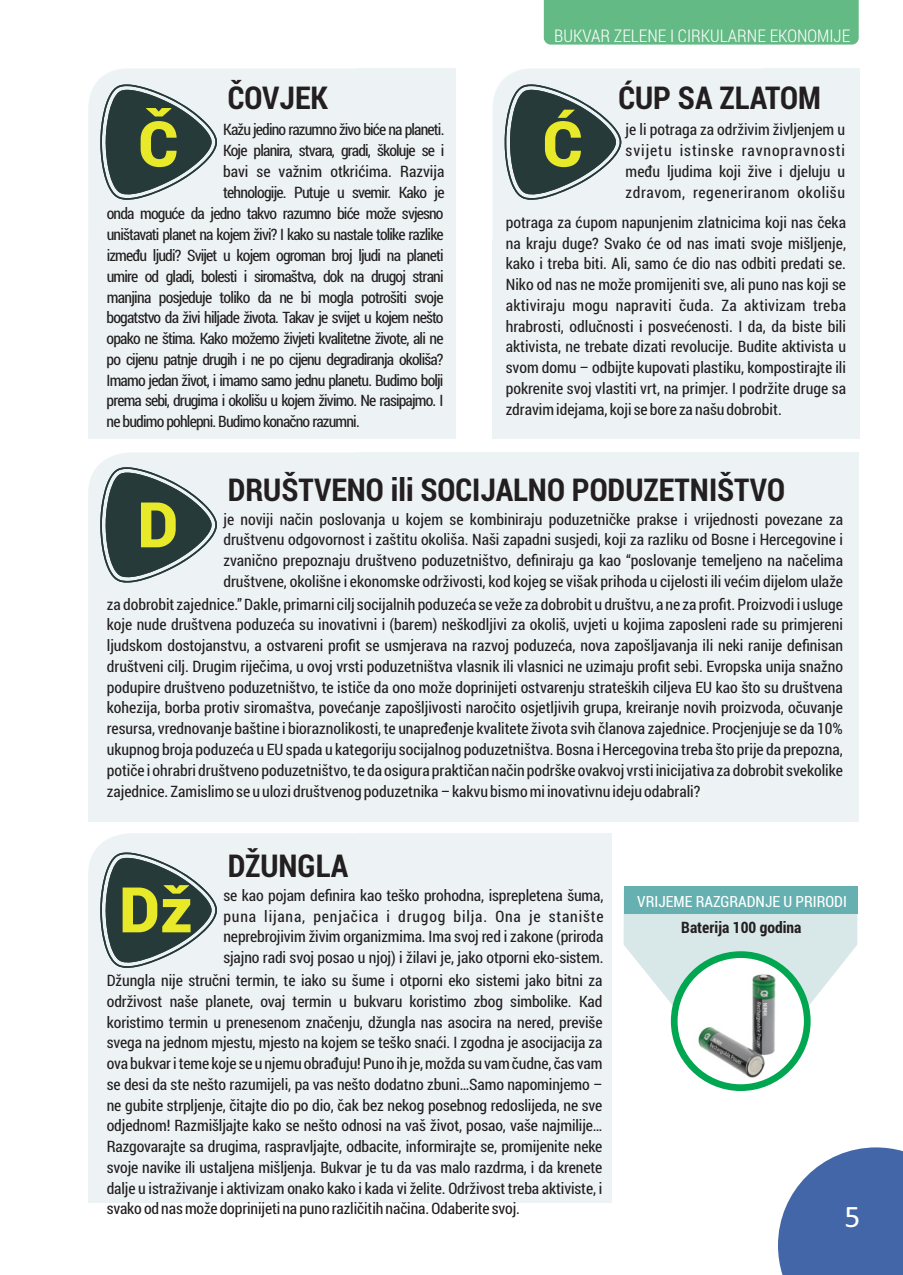
<style>
.page{position:relative;width:903px;height:1275px;background:#fff}
.page>*{position:absolute;margin:0;border:0;box-sizing:border-box;transform-origin:0 0}
.t1{font:900 82.08px "Roboto";color:#e7e929}
.t2{font:900 63px "Roboto";color:#e7e929}
.t3{font:700 31.5px "Roboto Condensed";color:#231f20}
.t4{font:31.5px "Calibri";color:#fff}
.t5{font:300 17.5px "Roboto Condensed";color:#fff}
.t6{font:15.75px/20.8px "Roboto Condensed";letter-spacing:-.05em;color:#231f20;text-align:justify}
.t7{font:15.75px "Roboto Condensed";color:#231f20}
.t8{font:700 15.75px "Roboto Condensed";color:#231f20}
.t9{font:15.4px "Roboto Condensed";color:#fff}
.s1{font-size:63px}
</style>
<div class="page">
<div style="left:358px;top:833px;width:254px;height:370px;background:#edf3f5"></div>
<div style="left:88px;top:833px;width:270px;height:172px;background:#edf3f5"></div>
<div style="left:88px;top:1005px;width:420px;height:198px;background:#edf3f5"></div>
<div style="left:358px;top:452px;width:501px;height:370px;background:#edf3f5"></div>
<div style="left:88px;top:452px;width:270px;height:172px;background:#edf3f5"></div>
<div style="left:88px;top:68px;width:368px;height:172px;background:#edf3f5"></div>
<div style="left:88px;top:240px;width:368px;height:198px;background:#edf3f5"></div>
<svg style="left:100px;top:84px;width:117px;height:116px;background:#6d7c7c"></svg>
<svg style="left:100px;top:467px;width:117px;height:116px;background:#6d7c7c"></svg>
<svg style="left:100px;top:852px;width:117px;height:116px;background:#6d7c7c"></svg>
<div style="left:88px;top:624px;width:420px;height:198px;background:#edf3f5"></div>
<div style="left:493px;top:68px;width:367px;height:172px;background:#edf3f5"></div>
<div style="left:492px;top:240px;width:368px;height:198px;background:#edf3f5"></div>
<svg style="left:505px;top:84px;width:116px;height:116px;background:#6d7c7c"></svg>
<svg style="left:778px;top:1147px;width:125px;height:128px;background:#5c7bb4"></svg>
<div style="left:544px;top:0;width:315px;height:45px;background:#64ba84"></div>
<svg style="left:624px;top:914px;width:233px;height:92px"></svg>
<div style="left:624px;top:886px;width:233px;height:28px;background:#66b0b1"></div>
<svg style="left:671px;top:951px;width:139px;height:140px"></svg>
<img style="left:683px;top:971px;width:108px;height:109px">
<h3 class="t3" style="left:228px;top:76px;width:102px">ČOVJEK</h3>
<h2 class="t2" style="left:138px;top:100px;width:42px">Č</h2>
<h1 class="t1" style="left:124px;top:83px;width:54px">A</h1>
<p class="t6" style="left:223px;top:119px;width:223px">Kažu jedino razumno živo biće na planeti.</p>
<p class="t6" style="left:223px;top:139px;width:223px">Koje planira, stvara, gradi, školuje se i</p>
<p class="t7" style="left:223px;top:160px;width:223px">bavi se važnim otkrićima. Razvija</p>
<p class="t6" style="left:223px;top:181px;width:223px">tehnologije. Putuje u svemir. Kako je</p>
<p class="t6" style="left:107px;top:203px;width:338px">onda moguće da jedno takvo razumno biće može svjesno</p>
<p class="t6" style="left:107px;top:224px;width:338px">uništavati planet na kojem živi? I kako su nastale tolike razlike</p>
<p class="t6" style="left:107px;top:244px;width:338px">između ljudi? Svijet u kojem ogroman broj ljudi na planeti</p>
<p class="t6" style="left:107px;top:265px;width:338px">umire od gladi, bolesti i siromaštva, dok na drugoj strani</p>
<p class="t6" style="left:107px;top:286px;width:338px">manjina posjeduje toliko da ne bi mogla potrošiti svoje</p>
<p class="t6" style="left:107px;top:307px;width:338px">bogatstvo da živi hiljade života. Takav je svijet u kojem nešto</p>
<p class="t6" style="left:107px;top:328px;width:338px">opako ne štima. Kako možemo živjeti kvalitetne živote, ali ne</p>
<p class="t6" style="left:107px;top:348px;width:338px">po cijenu patnje drugih i ne po cijenu degradiranja okoliša?</p>
<p class="t6" style="left:107px;top:369px;width:338px">Imamo jedan život, i imamo samo jednu planetu. Budimo bolji</p>
<p class="t6" style="left:107px;top:390px;width:338px">prema sebi, drugima i okolišu u kojem živimo. Ne rasipajmo. I</p>
<p class="t6" style="left:107px;top:411px;width:255px">ne budimo pohlepni. Budimo konačno razumni.</p>
<p class="t5" style="left:554px;top:23px;width:297px">BUKVAR ZELENE I CIRKULARNE EKONOMIJE</p>
<h3 class="t3" style="left:618px;top:76px;width:204px">ĆUP SA ZLATOM</h3>
<h1 class="t1" style="left:528px;top:83px;width:57px">A<span class="s1">Ć</span></h1>
<p class="t6" style="left:626px;top:119px;width:221px">je li potraga za održivim življenjem u svijetu istinske ravnopravnosti među ljudima koji žive i djeluju u zdravom, regeneriranom okolišu</p>
<p class="t6" style="left:506px;top:211px;width:342px">potraga za ćupom napunjenim zlatnicima koji nas čeka na kraju duge? Svako će od nas imati svoje mišljenje, kako i treba biti. Ali, samo će dio nas odbiti predati se.<br>Niko od nas ne može promijeniti sve, ali puno nas koji se aktiviraju mogu napraviti čuda. Za aktivizam treba hrabrosti, odlučnosti i posvećenosti. I da, da biste bili aktivista, ne trebate dizati revolucije. Budite aktivista u svom domu – odbijte kupovati plastiku, kompostirajte ili pokrenite svoj vlastiti vrt, na primjer. I podržite druge sa zdravim idejama, koji se bore za našu dobrobit.</p>
<h3 class="t3" style="left:228px;top:468px;width:559px">DRUŠTVENO ili SOCIJALNO PODUZETNIŠTVO</h3>
<h1 class="t1" style="left:123px;top:468px;width:54px">B</h1>
<h2 class="t2" style="left:137px;top:481px;width:43px">D</h2>
<p class="t6" style="left:223px;top:508px;width:621px">je noviji način poslovanja u kojem se kombiniraju poduzetničke prakse i vrijednosti povezane za društvenu odgovornost i zaštitu okoliša. Naši zapadni susjedi, koji za razliku od Bosne i Hercegovine i zvanično prepoznaju društveno poduzetništvo, definiraju ga kao “poslovanje temeljeno na načelima društvene, okolišne i ekonomske održivosti, kod kojeg se višak prihoda u cijelosti ili većim dijelom ulaže</p>
<p class="t6" style="left:107px;top:593px;width:738px">za dobrobit zajednice.” Dakle, primarni cilj socijalnih poduzeća se veže za dobrobit u društvu, a ne za profit. Proizvodi i usluge koje nude društvena poduzeća su inovativni i (barem) neškodljivi za okoliš, uvjeti u kojima zaposleni rade su primjereni ljudskom dostojanstvu, a ostvareni profit se usmjerava na razvoj poduzeća, nova zapošljavanja ili neki ranije definisan društveni cilj. Drugim riječima, u ovoj vrsti poduzetništva vlasnik ili vlasnici ne uzimaju profit sebi. Evropska unija snažno podupire društveno poduzetništvo, te ističe da ono može doprinijeti ostvarenju strateških ciljeva EU kao što su društvena kohezija, borba protiv siromaštva, povećanje zapošljivosti naročito osjetljivih grupa, kreiranje novih proizvoda, očuvanje resursa, vrednovanje baštine i bioraznolikosti, te unapređenje kvalitete života svih članova zajednice. Procjenjuje se da 10% ukupnog broja poduzeća u EU spada u kategoriju socijalnog poduzetništva. Bosna i Hercegovina treba što prije da prepozna, potiče i ohrabri društveno poduzetništvo, te da osigura praktičan način podrške ovakvoj vrsti inicijativa za dobrobit svekolike zajednice. Zamislimo se u ulozi društvenog poduzetnika – kakvu bismo mi inovativnu ideju odabrali?</p>
<h3 class="t3" style="left:228px;top:844px;width:122px">DŽUNGLA</h3>
<h1 class="t1" style="left:123px;top:854px;width:54px">C</h1>
<h2 class="t2" style="left:119px;top:866px;width:75px">Dž</h2>
<p class="t6" style="left:223px;top:884px;width:382px">se kao pojam definira kao teško prohodna, isprepletena šuma, puna lijana, penjačica i drugog bilja. Ona je stanište neprebrojivim živim organizmima. Ima svoj red i zakone (priroda sjajno radi svoj posao u njoj) i žilavi je, jako otporni eko-sistem.</p>
<p class="t6" style="left:107px;top:969px;width:497px">Džungla nije stručni termin, te iako su šume i otporni eko sistemi jako bitni za održivost naše planete, ovaj termin u bukvaru koristimo zbog simbolike. Kad koristimo termin u prenesenom značenju, džungla nas asocira na nered, previše svega na jednom mjestu, mjesto na kojem se teško snaći. I zgodna je asocijacija za ova bukvar i teme koje se u njemu obrađuju! Puno ih je, možda su vam čudne, čas vam se desi da ste nešto razumijeli, pa vas nešto dodatno zbuni…Samo napominjemo – ne gubite strpljenje, čitajte dio po dio, čak bez nekog posebnog redoslijeda, ne sve odjednom! Razmišljajte kako se nešto odnosi na vaš život, posao, vaše najmilije… Razgovarajte sa drugima, raspravljajte, odbacite, informirajte se, promijenite neke svoje navike ili ustaljena mišljenja. Bukvar je tu da vas malo razdrma, i da krenete dalje u istraživanje i aktivizam onako kako i kada vi želite. Održivost treba aktiviste, i svako od nas može doprinijeti na puno različitih načina. Odaberite svoj.</p>
<p class="t9" style="left:637px;top:891px;width:211px">VRIJEME RAZGRADNJE U PRIRODI</p>
<p class="t8" style="left:681px;top:917px;width:122px">Baterija 100 godina</p>
<h3 class="t4" style="left:844px;top:1203px;width:17px">5</h3>
</div>
